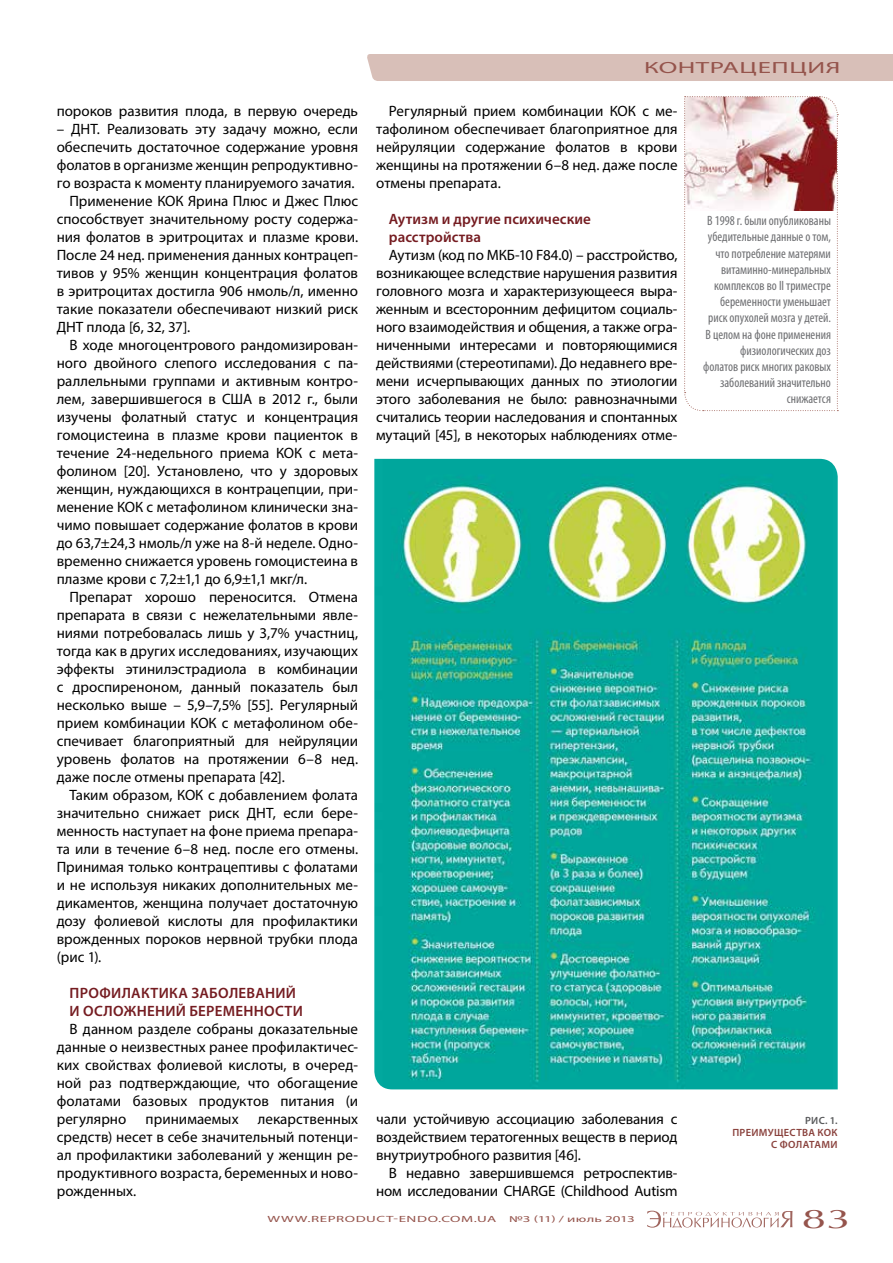
<style>
.page{position:relative;width:893px;height:1263px;background:#fff}
.page>*{position:absolute;margin:0;border:0;box-sizing:border-box;transform-origin:0 0}
.t1{font:27px "AG Opus High Resolution";color:#95544c;scale:1.67 1}
.t2{font:16.2px "Myriad Pro";letter-spacing:.02em;color:#95544c;scale:1.67 1}
.t3{font:15px/18px "Myriad Pro";color:#000;text-align:justify}
.t4{font:600 15px/18px "Myriad Pro";letter-spacing:.015em;color:#751c21}
.t5{font:condensed 13.5px/16.2px "Myriad Pro";color:#6d6e71;text-align:right}
.t6{font:600 10.5px "Myriad Pro";letter-spacing:.03em;color:#8a423d}
.t7{font:600 10.5px "Myriad Pro";color:#58595b}
.t8{font:9px "Myriad Pro";letter-spacing:.03em;color:#95544c;scale:1.67 1}
.t9{font:9px "Myriad Pro";letter-spacing:.005em;color:#95544c;scale:1.67 1}
</style>
<div class="page">
<svg style="left:647px;top:1211px;width:145px;height:17px"></svg>
<div style="left:367px;top:54px;width:526px;height:27px;background:#d8bfb8"></div>
<svg style="left:684px;top:96px;width:154px;height:315px"></svg>
<img style="left:374px;top:459px;width:464px;height:630px">
<p class="t3" style="left:57px;top:102px;width:303px">ПОРОКОВ РАЗВИТИЯ ПЛОДА, В ПЕРВУЮ ОЧЕРЕДЬ</p>
<p class="t3" style="left:57px;top:120px;width:303px">– ДНТ. РЕАЛИЗОВАТЬ ЭТУ ЗАДАЧУ МОЖНО, ЕСЛИ</p>
<p class="t3" style="left:57px;top:138px;width:303px">ОБЕСПЕЧИТЬ ДОСТАТОЧНОЕ СОДЕРЖАНИЕ УРОВНЯ</p>
<p class="t3" style="left:57px;top:156px;width:303px">ФОЛАТОВ В ОРГАНИЗМЕ ЖЕНЩИН РЕПРОДУКТИВНО-</p>
<p class="t3" style="left:57px;top:174px;width:299px">ГО ВОЗРАСТА К МОМЕНТУ ПЛАНИРУЕМОГО ЗАЧАТИЯ.</p>
<p class="t3" style="left:69px;top:192px;width:290px">ПРИМЕНЕНИЕ КОК ЯРИНА ПЛЮС И ДЖЕС ПЛЮС</p>
<p class="t3" style="left:57px;top:210px;width:303px">СПОСОБСТВУЕТ ЗНАЧИТЕЛЬНОМУ РОСТУ СОДЕРЖА-</p>
<p class="t3" style="left:57px;top:228px;width:303px">НИЯ ФОЛАТОВ В ЭРИТРОЦИТАХ И ПЛАЗМЕ КРОВИ.</p>
<p class="t3" style="left:57px;top:246px;width:303px">ПОСЛЕ 24 НЕД. ПРИМЕНЕНИЯ ДАННЫХ КОНТРАЦЕП-</p>
<p class="t3" style="left:57px;top:264px;width:303px">ТИВОВ У 95% ЖЕНЩИН КОНЦЕНТРАЦИЯ ФОЛАТОВ</p>
<p class="t3" style="left:57px;top:282px;width:303px">В ЭРИТРОЦИТАХ ДОСТИГЛА 906 НМОЛЬ/Л, ИМЕННО</p>
<p class="t3" style="left:57px;top:300px;width:303px">ТАКИЕ ПОКАЗАТЕЛИ ОБЕСПЕЧИВАЮТ НИЗКИЙ РИСК</p>
<p class="t3" style="left:57px;top:318px;width:135px">ДНТ ПЛОДА [6, 32, 37].</p>
<p class="t3" style="left:69px;top:336px;width:290px">В ХОДЕ МНОГОЦЕНТРОВОГО РАНДОМИЗИРОВАН-</p>
<p class="t3" style="left:57px;top:354px;width:303px">НОГО ДВОЙНОГО СЛЕПОГО ИССЛЕДОВАНИЯ С ПА-</p>
<p class="t3" style="left:57px;top:372px;width:303px">РАЛЛЕЛЬНЫМИ ГРУППАМИ И АКТИВНЫМ КОНТРО-</p>
<p class="t3" style="left:57px;top:390px;width:303px">ЛЕМ, ЗАВЕРШИВШЕГОСЯ В США В 2012 Г., БЫЛИ</p>
<p class="t3" style="left:57px;top:408px;width:303px">ИЗУЧЕНЫ ФОЛАТНЫЙ СТАТУС И КОНЦЕНТРАЦИЯ</p>
<p class="t3" style="left:57px;top:426px;width:303px">ГОМОЦИСТЕИНА В ПЛАЗМЕ КРОВИ ПАЦИЕНТОК В</p>
<p class="t3" style="left:57px;top:444px;width:303px">ТЕЧЕНИЕ 24-НЕДЕЛЬНОГО ПРИЕМА КОК С МЕТА-</p>
<p class="t3" style="left:57px;top:462px;width:303px">ФОЛИНОМ [20]. УСТАНОВЛЕНО, ЧТО У ЗДОРОВЫХ</p>
<p class="t3" style="left:57px;top:480px;width:303px">ЖЕНЩИН, НУЖДАЮЩИХСЯ В КОНТРАЦЕПЦИИ, ПРИ-</p>
<p class="t3" style="left:57px;top:498px;width:303px">МЕНЕНИЕ КОК С МЕТАФОЛИНОМ КЛИНИЧЕСКИ ЗНА-</p>
<p class="t3" style="left:57px;top:516px;width:303px">ЧИМО ПОВЫШАЕТ СОДЕРЖАНИЕ ФОЛАТОВ В КРОВИ</p>
<p class="t3" style="left:57px;top:534px;width:303px">ДО 63,7±24,3 НМОЛЬ/Л УЖЕ НА 8-Й НЕДЕЛЕ. ОДНО-</p>
<p class="t3" style="left:57px;top:552px;width:303px">ВРЕМЕННО СНИЖАЕТСЯ УРОВЕНЬ ГОМОЦИСТЕИНА В</p>
<p class="t3" style="left:57px;top:570px;width:252px">ПЛАЗМЕ КРОВИ С 7,2±1,1 ДО 6,9±1,1 МКГ/Л.</p>
<p class="t3" style="left:69px;top:588px;width:290px">ПРЕПАРАТ ХОРОШО ПЕРЕНОСИТСЯ. ОТМЕНА</p>
<p class="t3" style="left:57px;top:606px;width:303px">ПРЕПАРАТА В СВЯЗИ С НЕЖЕЛАТЕЛЬНЫМИ ЯВЛЕ-</p>
<p class="t3" style="left:57px;top:624px;width:303px">НИЯМИ ПОТРЕБОВАЛАСЬ ЛИШЬ У 3,7% УЧАСТНИЦ,</p>
<p class="t3" style="left:57px;top:642px;width:303px">ТОГДА КАК В ДРУГИХ ИССЛЕДОВАНИЯХ, ИЗУЧАЮЩИХ</p>
<p class="t3" style="left:57px;top:660px;width:303px">ЭФФЕКТЫ ЭТИНИЛЭСТРАДИОЛА В КОМБИНАЦИИ</p>
<p class="t3" style="left:57px;top:678px;width:303px">С ДРОСПИРЕНОНОМ, ДАННЫЙ ПОКАЗАТЕЛЬ БЫЛ</p>
<p class="t3" style="left:57px;top:696px;width:303px">НЕСКОЛЬКО ВЫШЕ – 5,9–7,5% [55]. РЕГУЛЯРНЫЙ</p>
<p class="t3" style="left:57px;top:714px;width:303px">ПРИЕМ КОМБИНАЦИИ КОК С МЕТАФОЛИНОМ ОБЕ-</p>
<p class="t3" style="left:57px;top:732px;width:303px">СПЕЧИВАЕТ БЛАГОПРИЯТНЫЙ ДЛЯ НЕЙРУЛЯЦИИ</p>
<p class="t3" style="left:57px;top:750px;width:303px">УРОВЕНЬ ФОЛАТОВ НА ПРОТЯЖЕНИИ 6–8 НЕД.</p>
<p class="t3" style="left:57px;top:768px;width:230px">ДАЖЕ ПОСЛЕ ОТМЕНЫ ПРЕПАРАТА [42].</p>
<p class="t3" style="left:69px;top:786px;width:290px">ТАКИМ ОБРАЗОМ, КОК С ДОБАВЛЕНИЕМ ФОЛАТА</p>
<p class="t3" style="left:57px;top:804px;width:303px">ЗНАЧИТЕЛЬНО СНИЖАЕТ РИСК ДНТ, ЕСЛИ БЕРЕ-</p>
<p class="t3" style="left:57px;top:822px;width:303px">МЕННОСТЬ НАСТУПАЕТ НА ФОНЕ ПРИЕМА ПРЕПАРА-</p>
<p class="t3" style="left:57px;top:840px;width:303px">ТА ИЛИ В ТЕЧЕНИЕ 6–8 НЕД. ПОСЛЕ ЕГО ОТМЕНЫ.</p>
<p class="t3" style="left:57px;top:858px;width:303px">ПРИНИМАЯ ТОЛЬКО КОНТРАЦЕПТИВЫ С ФОЛАТАМИ</p>
<p class="t3" style="left:57px;top:876px;width:303px">И НЕ ИСПОЛЬЗУЯ НИКАКИХ ДОПОЛНИТЕЛЬНЫХ МЕ-</p>
<p class="t3" style="left:57px;top:894px;width:303px">ДИКАМЕНТОВ, ЖЕНЩИНА ПОЛУЧАЕТ ДОСТАТОЧНУЮ</p>
<p class="t3" style="left:57px;top:912px;width:303px">ДОЗУ ФОЛИЕВОЙ КИСЛОТЫ ДЛЯ ПРОФИЛАКТИКИ</p>
<p class="t3" style="left:57px;top:930px;width:303px">ВРОЖДЕННЫХ ПОРОКОВ НЕРВНОЙ ТРУБКИ ПЛОДА</p>
<p class="t3" style="left:57px;top:948px;width:46px">(РИС 1).</p>
<p class="t4" style="left:70px;top:983px;width:235px">ПРОФИЛАКТИКА ЗАБОЛЕВАНИЙ<br>И ОСЛОЖНЕНИЙ БЕРЕМЕННОСТИ</p>
<p class="t3" style="left:57px;top:1020px;width:303px;text-indent:13px">В ДАННОМ РАЗДЕЛЕ СОБРАНЫ ДОКАЗАТЕЛЬНЫЕ ДАННЫЕ О НЕИЗВЕСТНЫХ РАНЕЕ ПРОФИЛАКТИЧЕС-КИХ СВОЙСТВАХ ФОЛИЕВОЙ КИСЛОТЫ, В ОЧЕРЕД-НОЙ РАЗ ПОДТВЕРЖДАЮЩИЕ, ЧТО ОБОГАЩЕНИЕ ФОЛАТАМИ БАЗОВЫХ ПРОДУКТОВ ПИТАНИЯ (И РЕГУЛЯРНО</p>
<p class="t3" style="left:57px;top:1110px;width:303px;text-indent:201px">ЛЕКАРСТВЕННЫХ СРЕДСТВ) НЕСЕТ В СЕБЕ ЗНАЧИТЕЛЬНЫЙ ПОТЕНЦИ-АЛ ПРОФИЛАКТИКИ ЗАБОЛЕВАНИЙ У ЖЕНЩИН РЕ-ПРОДУКТИВНОГО ВОЗРАСТА, БЕРЕМЕННЫХ И НОВО-РОЖДЕННЫХ.</p>
<p class="t3" style="left:146px;top:1110px;width:94px">ПРИНИМАЕМЫХ</p>
<p class="t2" style="left:644px;top:58px;width:119px">КОНТРАЦЕПЦИЯ</p>
<p class="t3" style="left:376px;top:102px;width:303px;text-indent:13px">РЕГУЛЯРНЫЙ ПРИЕМ КОМБИНАЦИИ КОК С МЕ-ТАФОЛИНОМ ОБЕСПЕЧИВАЕТ БЛАГОПРИЯТНОЕ ДЛЯ НЕЙРУЛЯЦИИ СОДЕРЖАНИЕ ФОЛАТОВ В КРОВИ ЖЕНЩИНЫ НА ПРОТЯЖЕНИИ 6–8 НЕД. ДАЖЕ ПОСЛЕ ОТМЕНЫ ПРЕПАРАТА.</p>
<p class="t4" style="left:389px;top:209px;width:203px">Аутизм и другие психические расстройства</p>
<p class="t3" style="left:376px;top:246px;width:303px;text-indent:13px">АУТИЗМ (КОД ПО МКБ-10 F84.0) – РАССТРОЙСТВО, ВОЗНИКАЮЩЕЕ ВСЛЕДСТВИЕ НАРУШЕНИЯ РАЗВИТИЯ ГОЛОВНОГО МОЗГА И ХАРАКТЕРИЗУЮЩЕЕСЯ ВЫРА-ЖЕННЫМ И ВСЕСТОРОННИМ ДЕФИЦИТОМ СОЦИАЛЬ-НОГО ВЗАИМОДЕЙСТВИЯ И ОБЩЕНИЯ, А ТАКЖЕ ОГРА-НИЧЕННЫМИ ИНТЕРЕСАМИ И ПОВТОРЯЮЩИМИСЯ ДЕЙСТВИЯМИ (СТЕРЕОТИПАМИ). ДО НЕДАВНЕГО ВРЕ-МЕНИ ИСЧЕРПЫВАЮЩИХ ДАННЫХ ПО ЭТИОЛОГИИ ЭТОГО ЗАБОЛЕВАНИЯ НЕ БЫЛО: РАВНОЗНАЧНЫМИ СЧИТАЛИСЬ ТЕОРИИ НАСЛЕДОВАНИЯ И СПОНТАННЫХ МУТАЦИЙ [45], В НЕКОТОРЫХ НАБЛЮДЕНИЯХ ОТМЕ-</p>
<p class="t5" style="left:703px;top:213px;width:129px">В 1998 г. были опубликованы убедительные данные о том, что потребление матерями витаминно-минеральных комплексов во II триместре беременности уменьшает риск опухолей мозга у детей.<br>В целом на фоне применения физиологических доз фолатов риск многих раковых заболеваний значительно снижается</p>
<p class="t3" style="left:376px;top:1110px;width:303px">ЧАЛИ УСТОЙЧИВУЮ АССОЦИАЦИЮ ЗАБОЛЕВАНИЯ С ВОЗДЕЙСТВИЕМ ТЕРАТОГЕННЫХ ВЕЩЕСТВ В ПЕРИОД ВНУТРИУТРОБНОГО РАЗВИТИЯ [46].</p>
<p class="t3" style="left:376px;top:1164px;width:303px;text-align:right">В НЕДАВНО ЗАВЕРШИВШЕМСЯ РЕТРОСПЕКТИВ-<br>НОМ ИССЛЕДОВАНИИ CHARGE (CHILDHOOD AUTISM</p>
<p class="t7" style="left:805px;top:1113px;width:34px">Рис. 1.</p>
<p class="t6" style="left:732px;top:1125px;width:15px">Преим</p>
<p class="t6" style="left:768px;top:1125px;width:24px">ущества</p>
<p class="t6" style="left:818px;top:1125px;width:21px">КОК</p>
<p class="t6" style="left:771px;top:1137px;width:17px">с фолатами</p>
<p class="t8" style="left:267px;top:1213px;width:138px">WWW.REPRODUCT-ENDO.COM.UA</p>
<p class="t9" style="left:509px;top:1213px;width:77px">№3 (11) / ИЮЛЬ 2013</p>
<h1 class="t1" style="left:801px;top:1203px;width:31px">83</h1>
</div>
